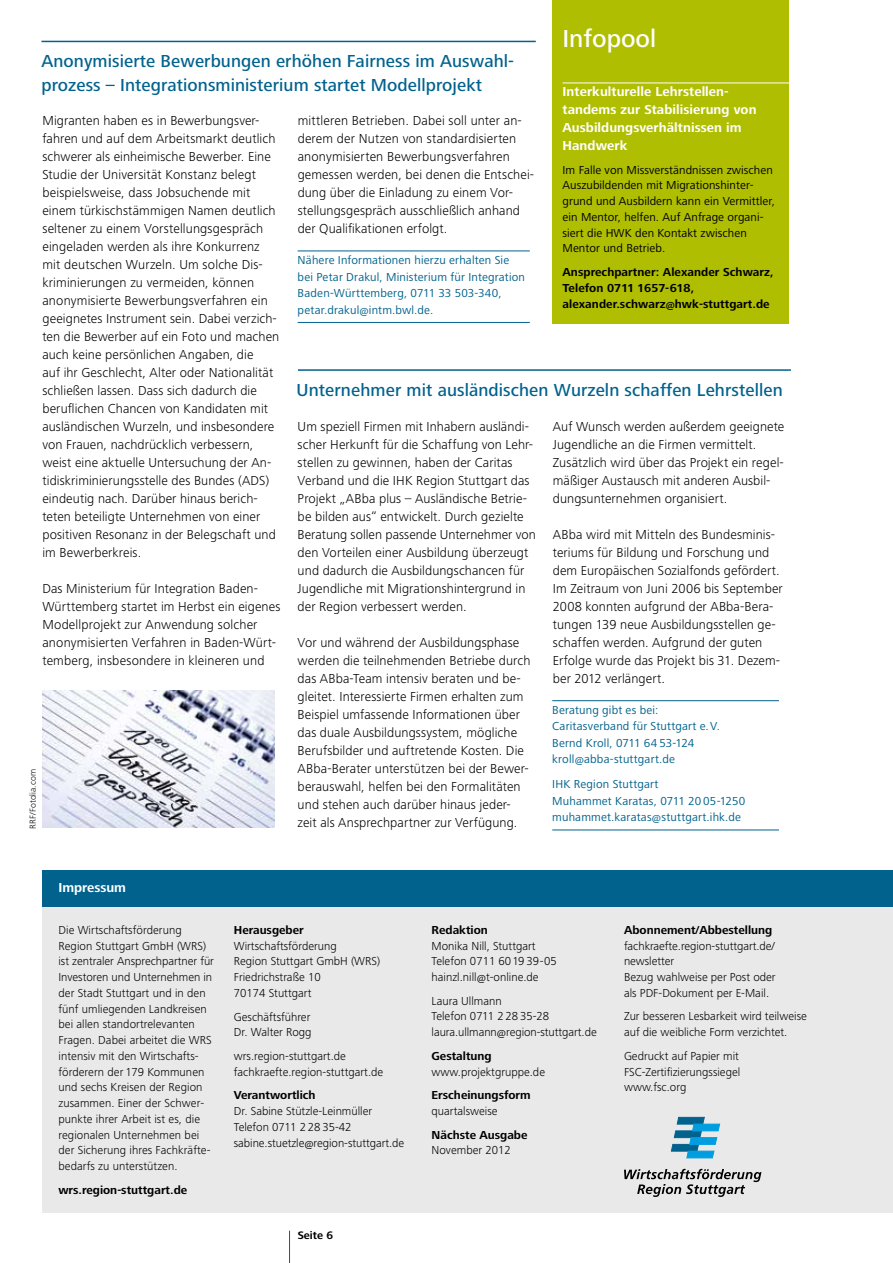
<style>
.page{position:relative;width:893px;height:1263px;background:#fff}
.page>*{position:absolute;margin:0;border:0;box-sizing:border-box;transform-origin:0 0}
.t1{font:500 25.5px "Frutiger Next LT";color:#fff}
.t2{font:500 18px/24px "Frutiger Next LT";letter-spacing:.005em;color:#00628d}
.t3{font:300 13.5px/18px "Frutiger Next LT";letter-spacing:.005em;color:#000}
.t4{font:700 13.5px/18px "Frutiger Next LT";letter-spacing:.005em;color:#fff}
.t5{font:300 12px/15.8px "Frutiger Next LT";color:#000}
.t6{font:12px/16.5px "Frutiger Next LT";letter-spacing:.015em;color:#00628d}
.t7{font:700 12px/15.8px "Frutiger Next LT";color:#000}
.t8{font:12px/15.8px "Frutiger Next LT";letter-spacing:.005em;color:#000}
.t9{font:700 11.25px "Frutiger Next LT";color:#000}
.t10{font:300 9px "Frutiger Next LT";color:#000}
</style>
<div class="page">
<div style="left:553px;top:0;width:236px;height:323px;background:#afbe00"></div>
<hr style="left:562px;top:83px;width:244px;height:1px;background:#fff">
<hr style="left:289px;top:1231px;width:1px;height:32px;background:#00628d">
<div style="left:43px;top:889px;width:850px;height:324px;background:#e9e9ea"></div>
<svg style="left:671px;top:1117px;width:49px;height:41px"></svg>
<svg style="left:624px;top:1169px;width:137px;height:28px"></svg>
<div style="left:43px;top:871px;width:850px;height:36px;background:#00628d"></div>
<hr style="left:892px;top:318px;width:1px;height:945px;background:#e9e9ea">
<hr style="left:892px;top:313px;width:1px;height:36px;background:#00628d">
<hr style="left:892px;top:1231px;width:1px;height:32px;background:#00628d">
<hr style="left:298px;top:251px;width:232px;height:1px;background:#00628d">
<hr style="left:298px;top:322px;width:232px;height:1px;background:#00628d">
<hr style="left:298px;top:369px;width:493px;height:2px;background:#00628d">
<hr style="left:41px;top:41px;width:495px;height:1px;background:#00628d">
<hr style="left:552px;top:700px;width:227px;height:1px;background:#00628d">
<hr style="left:552px;top:829px;width:227px;height:1px;background:#00628d">
<img style="left:43px;top:691px;width:231px;height:137px">
<h1 class="t1" style="left:562px;top:24px;width:95px">Infopool</h1>
<p class="t4" style="left:562px;top:83px;width:196px">Interkulturelle Lehrstellen&shy;tandems zur Stabilisierung von<br>Ausbildungsverhältnissen im<br>Handwerk</p>
<p class="t8" style="left:562px;top:162px;width:214px">Im Falle von Missverständnissen zwischen Auszubildenden mit Migrationshinter&shy;grund und Ausbildern kann ein Vermittler, ein Mentor, helfen. Auf Anfrage organi&shy;siert die HWK den Kontakt zwischen Mentor und Betrieb.</p>
<p class="t7" style="left:562px;top:264px;width:213px">Ansprechpartner: Alexander Schwarz,<br>Telefon 0711 1657-618, alexander.schwarz@hwk-stuttgart.de</p>
<h2 class="t2" style="left:41px;top:49px;width:474px">Anonymisierte Bewerbungen erhöhen Fairness im Auswahl&shy;prozess – Integrationsministerium startet Modellprojekt</h2>
<p class="t3" style="left:42px;top:112px;width:238px">Migranten haben es in Bewerbungsver&shy;fahren und auf dem Arbeitsmarkt deutlich schwerer als einheimische Bewerber. Eine Studie der Universität Konstanz belegt beispielsweise, dass Jobsuchende mit einem türkischstämmigen Namen deutlich seltener zu einem Vorstellungsgespräch eingeladen werden als ihre Konkurrenz mit deutschen Wurzeln. Um solche Dis&shy;kriminierungen zu vermeiden, können anonymisierte Bewerbungsverfahren ein geeignetes Instrument sein. Dabei verzich&shy;ten die Bewerber auf ein Foto und machen auch keine persönlichen Angaben, die<br>auf ihr Geschlecht, Alter oder Nationalität schließen lassen. Dass sich dadurch die beruflichen Chancen von Kandidaten mit ausländischen Wurzeln, und insbesondere von Frauen, nachdrücklich verbessern, weist eine aktuelle Untersuchung der An&shy;tidiskriminierungsstelle des Bundes (ADS) eindeutig nach. Darüber hinaus berich&shy;teten beteiligte Unternehmen von einer positiven Resonanz in der Belegschaft und im Bewerberkreis.</p>
<p class="t3" style="left:42px;top:579px;width:240px">Das Ministerium für Integration Baden-Württemberg startet im Herbst ein eigenes Modellprojekt zur Anwendung solcher anonymisierten Verfahren in Baden-Würt&shy;temberg, insbesondere in kleineren und</p>
<p class="t3" style="left:298px;top:112px;width:238px">mittleren Betrieben. Dabei soll unter an&shy;derem der Nutzen von standardisierten anonymisierten Bewerbungsverfahren gemessen werden, bei denen die Entschei&shy;dung über die Einladung zu einem Vor&shy;stellungsgespräch ausschließlich anhand der Qualifikationen erfolgt.</p>
<p class="t6" style="left:298px;top:252px;width:229px">Nähere Informationen hierzu erhalten Sie bei Petar Drakul, Ministerium für Integration Baden-Württemberg, 0711 33 503-340, petar.drakul@intm.bwl.de.</p>
<h2 class="t2" style="left:297px;top:378px;width:488px">Unternehmer mit ausländischen Wurzeln schaffen Lehrstellen</h2>
<p class="t3" style="left:298px;top:418px;width:240px">Um speziell Firmen mit Inhabern ausländi&shy;scher Herkunft für die Schaffung von Lehr&shy;stellen zu gewinnen, haben der Caritas Verband und die IHK Region Stuttgart das Projekt „ABba plus – Ausländische Betrie&shy;be bilden aus“ entwickelt. Durch gezielte Beratung sollen passende Unternehmer von den Vorteilen einer Ausbildung überzeugt und dadurch die Ausbildungschancen für Jugendliche mit Migrationshintergrund in der Region verbessert werden.</p>
<p class="t3" style="left:298px;top:633px;width:234px">Vor und während der Ausbildungsphase werden die teilnehmenden Betriebe durch das ABba-Team intensiv beraten und be&shy;gleitet. Interessierte Firmen erhalten zum Beispiel umfassende Informationen über das duale Ausbildungssystem, mögliche Berufsbilder und auftretende Kosten. Die ABba-Berater unterstützen bei der Bewer&shy;berauswahl, helfen bei den Formalitäten und stehen auch darüber hinaus jeder&shy;zeit als Ansprechpartner zur Verfügung.</p>
<p class="t3" style="left:553px;top:417px;width:233px">Auf Wunsch werden außerdem geeignete Jugendliche an die Firmen vermittelt.<br>Zusätzlich wird über das Projekt ein regel&shy;mäßiger Austausch mit anderen Ausbil&shy;dungsunternehmen organisiert.</p>
<p class="t3" style="left:553px;top:525px;width:231px">ABba wird mit Mitteln des Bundesminis&shy;teriums für Bildung und Forschung und dem Europäischen Sozialfonds gefördert.<br>Im Zeitraum von Juni 2006 bis September 2008 konnten aufgrund der ABba-Bera&shy;tungen 139 neue Ausbildungsstellen ge&shy;schaffen werden. Aufgrund der guten Erfolge wurde das Projekt bis 31. Dezem&shy;ber 2012 verlängert.</p>
<p class="t6" style="left:552px;top:702px;width:169px">Beratung gibt es bei:<br>Caritasverband für Stuttgart e.V.<br>Bernd Kroll, 0711 64 53-124 kroll@abba-stuttgart.de</p>
<p class="t6" style="left:552px;top:776px;width:194px">IHK Region Stuttgart<br>Muhammet Karatas, 0711 20 05-1250 muhammet.karatas@stuttgart.ihk.de</p>
<p class="t10" style="left:28px;top:829px;width:61px;rotate:-90deg">RRF/Fotolia.com</p>
<p class="t4" style="left:58px;top:878px;width:69px">Impressum</p>
<p class="t5" style="left:58px;top:922px;width:157px">Die Wirtschaftsförderung<br>Region Stuttgart GmbH (WRS) ist zentraler Ansprechpartner für<br>Investoren und Unternehmen in der Stadt Stuttgart und in den fünf umliegenden Landkreisen bei allen standortrelevanten<br>Fragen. Dabei arbeitet die WRS intensiv mit den Wirtschafts&shy;förderern der 179 Kommunen und sechs Kreisen der Region zusammen. Einer der Schwer&shy;punkte ihrer Arbeit ist es, die regionalen Unternehmen bei der Sicherung ihres Fachkräfte&shy;bedarfs zu unterstützen.</p>
<p class="t7" style="left:58px;top:1182px;width:130px">wrs.region-stuttgart.de</p>
<p class="t7" style="left:234px;top:922px;width:71px">Herausgeber</p>
<p class="t5" style="left:234px;top:938px;width:148px">Wirtschaftsförderung<br>Region Stuttgart GmbH (WRS)<br>Friedrichstraße 10<br>70174 Stuttgart</p>
<p class="t5" style="left:234px;top:1009px;width:79px">Geschäftsführer<br>Dr. Walter Rogg</p>
<p class="t5" style="left:234px;top:1048px;width:151px">wrs.region-stuttgart.de fachkraefte.region-stuttgart.de</p>
<p class="t7" style="left:234px;top:1087px;width:83px">Verantwortlich</p>
<p class="t5" style="left:234px;top:1103px;width:172px">Dr. Sabine Stützle-Leinmüller<br>Telefon 0711 2 28 35-42 sabine.stuetzle@region-stuttgart.de</p>
<p class="t9" style="left:298px;top:1229px;width:37px">Seite 6</p>
<p class="t7" style="left:432px;top:922px;width:58px">Redaktion</p>
<p class="t5" style="left:432px;top:938px;width:127px">Monika Nill, Stuttgart<br>Telefon 0711 6019 39-05 hainzl.nill@t-online.de</p>
<p class="t5" style="left:432px;top:993px;width:167px">Laura Ullmann<br>Telefon 0711 2 28 35-28 laura.ullmann@region-stuttgart.de</p>
<p class="t7" style="left:432px;top:1048px;width:62px">Gestaltung</p>
<p class="t5" style="left:432px;top:1064px;width:115px">www.projektgruppe.de</p>
<p class="t7" style="left:432px;top:1087px;width:101px">Erscheinungsform</p>
<p class="t5" style="left:432px;top:1103px;width:67px">quartalsweise</p>
<p class="t7" style="left:432px;top:1127px;width:97px">Nächste Ausgabe</p>
<p class="t5" style="left:432px;top:1142px;width:81px">November 2012</p>
<p class="t7" style="left:624px;top:922px;width:150px">Abonnement/Abbestellung</p>
<p class="t5" style="left:624px;top:938px;width:153px">fachkraefte.region-stuttgart.de/ newsletter<br>Bezug wahlweise per Post oder als PDF-Dokument per E-Mail.</p>
<p class="t5" style="left:624px;top:1008px;width:184px">Zur besseren Lesbarkeit wird teilweise auf die weibliche Form verzichtet.</p>
<p class="t5" style="left:624px;top:1048px;width:118px;text-align:justify">Gedruckt auf Papier mit FSC-Zertifizierungssiegel www.fsc.org</p>
</div>
